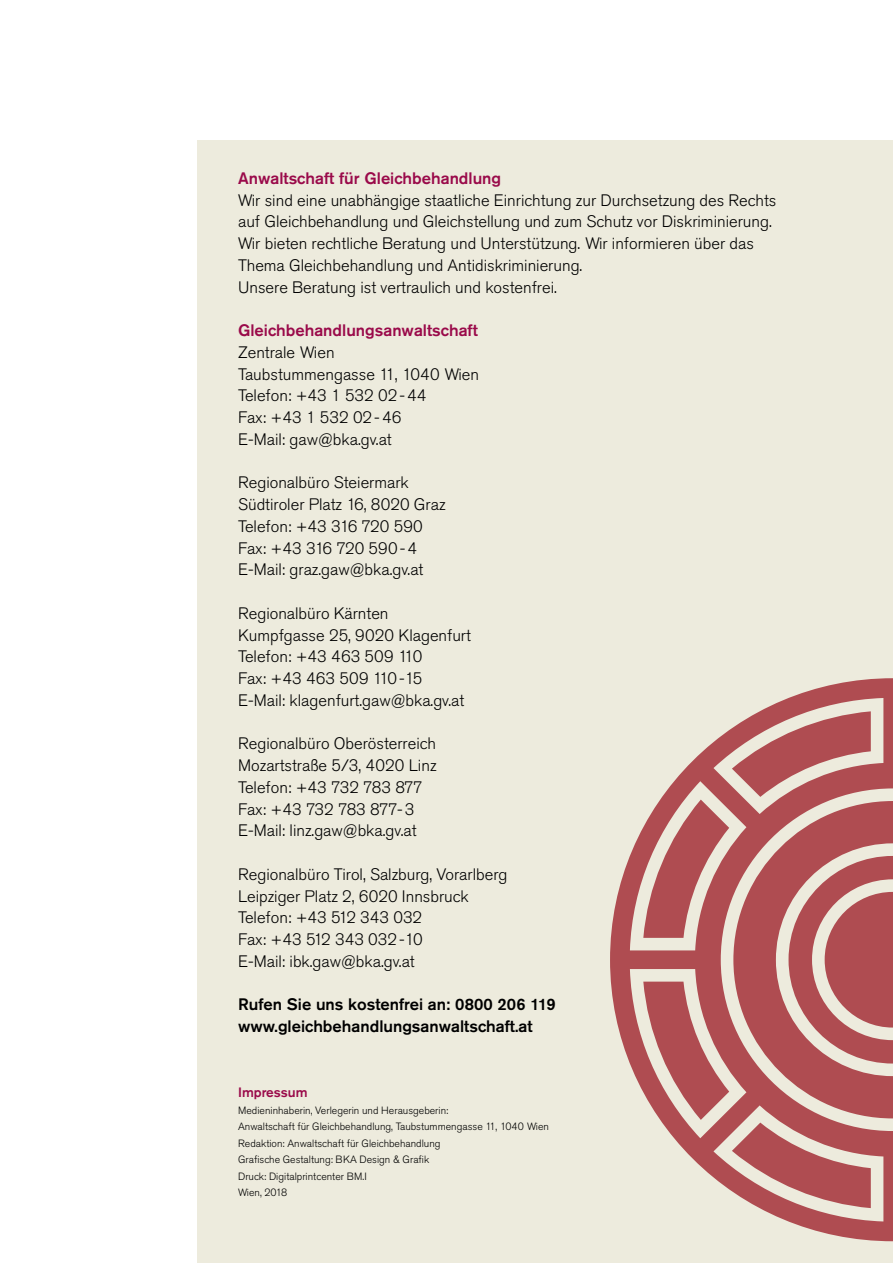
<style>
.page{position:relative;width:893px;height:1263px;background:#fff}
.page>*{position:absolute;margin:0;border:0;box-sizing:border-box;transform-origin:0 0}
.Kontakt{font:300 16.5px "Akzidenz Grotesk Pro";color:#000}
.Lauftext_GAW_11_14_5{font:300 16.5px/21.8px "Akzidenz Grotesk Pro";color:#000}
.Kontakt-2{font:500 16.5px "Akzidenz Grotesk Pro";color:#000}
.Überschrift_3_Tag_H2{font:500 16.5px "Akzidenz Grotesk Pro";color:#9a0a4a}
.Kontakt-3{font:300 16.5px "Akzidenz Grotesk Pro";letter-spacing:-.02em;color:#000}
.Impressum_Überschrift{font:500 13.5px "Akzidenz Grotesk Pro";color:#9a0a4a}
.Impressumtext{font:300 10.5px "Akzidenz Grotesk Pro";color:#000}
.Impressumtext-2{font:300 10.5px "Akzidenz Grotesk Pro";letter-spacing:-.02em;color:#000}
</style>
<div class="page">
<div style="left:198px;top:140px;width:695px;height:1123px;background:#edebdd"></div>
<svg style="left:610px;top:678px;width:283px;height:563px"></svg>
<svg style="left:733px;top:801px;width:160px;height:317px;fill:#af4c51"></svg>
<h2 class="Überschrift_3_Tag_H2" style="left:238px;top:167px;width:265px">Anwaltschaft für Gleichbehandlung</h2>
<p class="Lauftext_GAW_11_14_5" style="left:238px;top:189px;width:540px">Wir sind eine unabhängige staatliche Einrichtung zur Durchsetzung des Rechts auf Gleichbehandlung und Gleichstellung und zum Schutz vor Diskriminierung.<br>Wir bieten rechtliche Beratung und Unterstützung. Wir informieren über das Thema Gleichbehandlung und Antidiskriminierung.<br>Unsere Beratung ist vertraulich und kostenfrei.</p>
<h2 class="Überschrift_3_Tag_H2" style="left:238px;top:320px;width:241px">Gleichbehandlungsanwaltschaft</h2>
<p class="Kontakt" style="left:238px;top:341px;width:98px">Zentrale Wien</p>
<p class="Kontakt" style="left:238px;top:363px;width:242px">Taubstummengasse 11, 1040 Wien</p>
<p class="Kontakt" style="left:238px;top:385px;width:190px">Telefon: +43 1 532 02-44</p>
<p class="Kontakt" style="left:238px;top:407px;width:165px">Fax: +43 1 532 02-46</p>
<p class="Kontakt" style="left:238px;top:428px;width:155px">E-Mail: gaw@bka.gv.at</p>
<p class="Kontakt" style="left:238px;top:472px;width:172px">Regionalbüro Steiermark</p>
<p class="Kontakt" style="left:238px;top:494px;width:209px">Südtiroler Platz 16, 8020 Graz</p>
<p class="Kontakt" style="left:238px;top:515px;width:186px">Telefon: +43 316 720 590</p>
<p class="Kontakt" style="left:238px;top:537px;width:181px">Fax: +43 316 720 590-4</p>
<p class="Kontakt" style="left:238px;top:559px;width:187px">E-Mail: graz.gaw@bka.gv.at</p>
<p class="Kontakt" style="left:238px;top:602px;width:152px">Regionalbüro Kärnten</p>
<p class="Kontakt" style="left:238px;top:624px;width:234px">Kumpfgasse 25, 9020 Klagenfurt</p>
<p class="Kontakt" style="left:238px;top:646px;width:186px">Telefon: +43 463 509 110</p>
<p class="Kontakt" style="left:238px;top:668px;width:186px">Fax: +43 463 509 110-15</p>
<p class="Kontakt" style="left:238px;top:689px;width:228px">E-Mail: klagenfurt.gaw@bka.gv.at</p>
<p class="Kontakt" style="left:238px;top:733px;width:199px">Regionalbüro Oberösterreich</p>
<p class="Kontakt" style="left:238px;top:755px;width:200px">Mozartstraße 5/3, 4020 Linz</p>
<p class="Kontakt" style="left:238px;top:776px;width:186px">Telefon: +43 732 783 877</p>
<p class="Kontakt-3" style="left:238px;top:798px;width:178px">Fax: +43 732 783 877-3</p>
<p class="Kontakt" style="left:238px;top:820px;width:180px">E-Mail: linz.gaw@bka.gv.at</p>
<p class="Kontakt" style="left:238px;top:863px;width:271px">Regionalbüro Tirol, Salzburg, Vorarlberg</p>
<p class="Kontakt" style="left:238px;top:885px;width:232px">Leipziger Platz 2, 6020 Innsbruck</p>
<p class="Kontakt" style="left:238px;top:907px;width:186px">Telefon: +43 512 343 032</p>
<p class="Kontakt" style="left:238px;top:929px;width:186px">Fax: +43 512 343 032-10</p>
<p class="Kontakt" style="left:238px;top:950px;width:178px">E-Mail: ibk.gaw@bka.gv.at</p>
<p class="Kontakt-2" style="left:238px;top:994px;width:319px">Rufen Sie uns kostenfrei an: 0800 206 119</p>
<p class="Kontakt-2" style="left:238px;top:1016px;width:296px">www.gleichbehandlungsanwaltschaft.at</p>
<h2 class="Impressum_Überschrift" style="left:238px;top:1084px;width:71px">Impressum</h2>
<p class="Impressumtext" style="left:238px;top:1103px;width:212px">Medieninhaberin, Verlegerin und Herausgeberin:</p>
<p class="Impressumtext" style="left:238px;top:1120px;width:312px">Anwaltschaft für Gleichbehandlung, Taubstummengasse 11, 1040 Wien</p>
<p class="Impressumtext" style="left:238px;top:1136px;width:204px">Redaktion: Anwaltschaft für Gleichbehandlung</p>
<p class="Impressumtext" style="left:238px;top:1153px;width:193px">Grafische Gestaltung: BKA Design &amp; Grafik</p>
<p class="Impressumtext" style="left:238px;top:1169px;width:130px">Druck: Digitalprintcenter BM.I</p>
<p class="Impressumtext-2" style="left:238px;top:1186px;width:51px">Wien, 2018</p>
</div>
